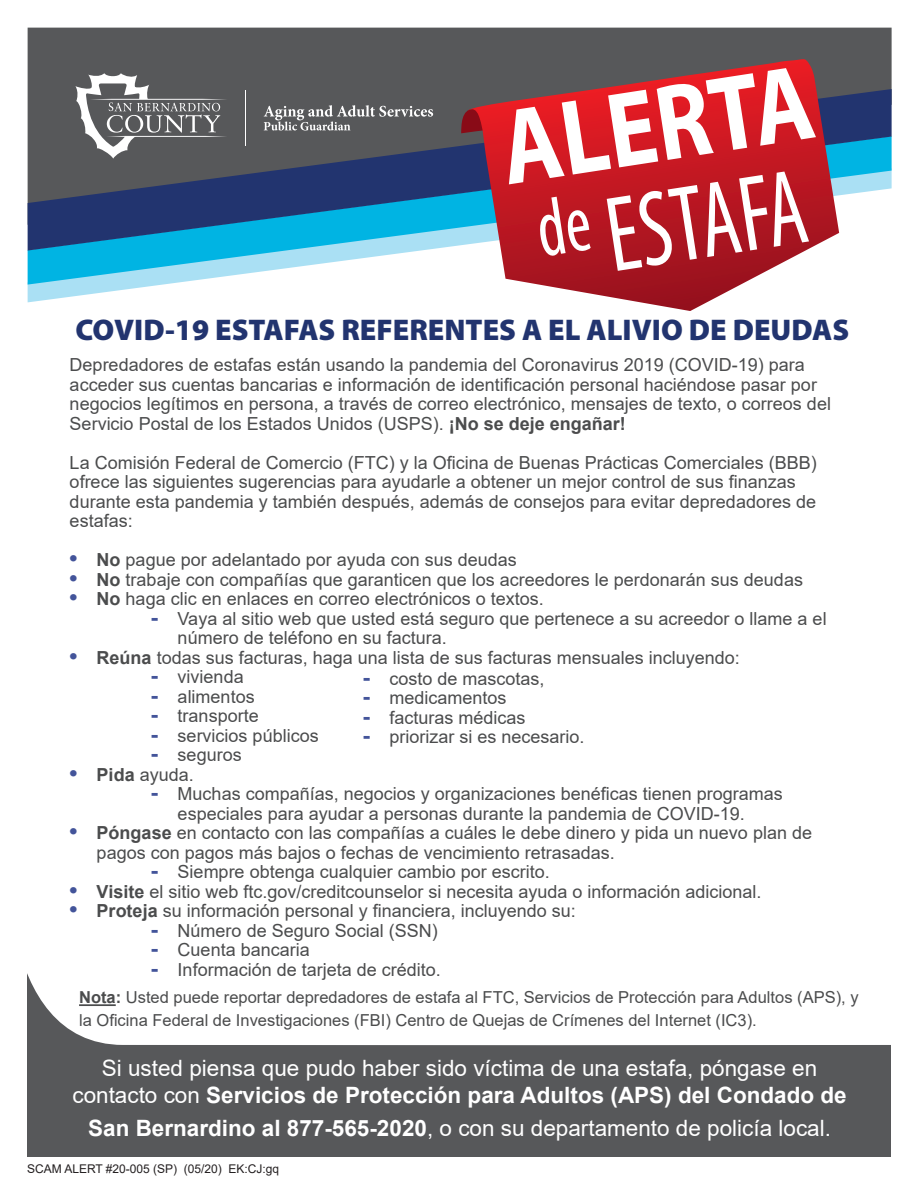
<style>
.page{position:relative;width:918px;height:1188px;background:#fff}
.page>*{position:absolute;margin:0;border:0;box-sizing:border-box;transform-origin:0 0}
.t1{font:condensed 108px "Myriad Pro";color:#fff;scale:.85 1}
.t2{font:700 108px "Myriad Pro";color:#fff;scale:.85 1}
.t3{font:900 30px "Myriad Pro";color:#22346f}
.t4{font:22.5px/27px "Arial";color:#fff;text-align:center}
.t5{font:18px/19.5px "Arial";color:#4b4c4d}
.t6{font:16.5px/22.5px "Arial";color:#4b4c4d}
.t7{font:12px "Arial";color:#231f20}
.s1{font-weight:700}
.s2{font-weight:700;font-size:22.5px;color:#43549a}
</style>
<div class="page">
<svg style="left:28px;top:975px;width:862px;height:182px;fill:#57585a"></svg>
<hr style="left:79px;top:1004px;width:37px;height:2px;background:#4b4c4d">
<div style="left:28px;top:28px;width:864px;height:61px;background:#57585a"></div>
<svg style="left:28px;top:285px;width:131px;height:17px"></svg>
<svg style="left:28px;top:251px;width:388px;height:34px"></svg>
<svg style="left:28px;top:89px;width:864px;height:162px;background:#3f6b8b"></svg>
<hr style="left:246px;top:90px;width:1px;height:56px;background:#fff">
<svg style="left:75px;top:73px;width:153px;height:86px;background:#777779"></svg>
<svg style="left:264px;top:105px;width:169px;height:26px;background:#79797b"></svg>
<svg style="left:461px;top:109px;width:7px;height:24px"></svg>
<svg style="left:468px;top:59px;width:371px;height:252px;background:#b83e47"></svg>
<p class="t2" style="left:491px;top:80px;width:372px;rotate:-9deg">ALERTA</p>
<p class="t1" style="left:530px;top:183px;width:318px;rotate:-9deg"><sup>de</sup> ESTAFA</p>
<p class="t3" style="left:76px;top:310px;width:775px">COVID-19 ESTAFAS REFERENTES A EL ALIVIO DE DEUDAS</p>
<p class="t5" style="left:70px;top:355px;width:763px">Depredadores de estafas están usando la pandemia del Coronavirus 2019 (COVID-19) para acceder sus cuentas bancarias e información de identificación personal haciéndose pasar por negocios legítimos en persona, a través de correo electrónico, mensajes de texto, o correos del Servicio Postal de los Estados Unidos (USPS). <span class="s1">¡No se deje engañar!</span></p>
<p class="t5" style="left:70px;top:452px;width:749px">La Comisión Federal de Comercio (FTC) y la Oficina de Buenas Prácticas Comerciales (BBB) ofrece las siguientes sugerencias para ayudarle a obtener un mejor control de sus finanzas durante esta pandemia y también después, además de consejos para evitar depredadores de estafas:</p>
<p class="t5" style="left:70px;top:550px;width:449px"><span class="s2">•</span> <span class="s1">No</span> pague por adelantado por ayuda con sus deudas</p>
<p class="t5" style="left:70px;top:569px;width:735px"><span class="s2">•</span> <span class="s1">No</span> trabaje con compañías que garanticen que los acreedores le perdonarán sus deudas</p>
<p class="t5" style="left:70px;top:589px;width:476px"><span class="s2">•</span> <span class="s1">No</span> haga clic en enlaces en correo electrónicos o textos.</p>
<p class="t5" style="left:178px;top:608px;width:651px;text-indent:-27px"><span class="s2">-</span> Vaya al sitio web que usted está seguro que pertenece a su acreedor o llame a el número de teléfono en su factura.</p>
<p class="t5" style="left:70px;top:647px;width:672px"><span class="s2">•</span> <span class="s1">Reúna</span> todas sus facturas, haga una lista de sus facturas mensuales incluyendo:</p>
<p class="t5" style="left:151px;top:667px;width:95px"><span class="s2">-</span> vivienda</p>
<p class="t5" style="left:151px;top:686px;width:106px"><span class="s2">-</span> alimentos</p>
<p class="t5" style="left:151px;top:706px;width:110px"><span class="s2">-</span> transporte</p>
<p class="t5" style="left:151px;top:725px;width:170px"><span class="s2">-</span> servicios públicos</p>
<p class="t5" style="left:151px;top:745px;width:93px"><span class="s2">-</span> seguros</p>
<p class="t5" style="left:70px;top:764px;width:126px"><span class="s2">•</span> <span class="s1">Pida</span> ayuda.</p>
<p class="t5" style="left:178px;top:784px;width:607px;text-indent:-27px"><span class="s2">-</span> Muchas compañías, negocios y organizaciones benéficas tienen programas especiales para ayudar a personas durante la pandemia de COVID-19.</p>
<p class="t5" style="left:97px;top:823px;width:717px;text-indent:-27px"><span class="s2">•</span> <span class="s1">Póngase</span> en contacto con las compañías a cuáles le debe dinero y pida un nuevo plan de pagos con pagos más bajos o fechas de vencimiento retrasadas.</p>
<p class="t5" style="left:151px;top:862px;width:401px"><span class="s2">-</span> Siempre obtenga cualquier cambio por escrito.</p>
<p class="t5" style="left:70px;top:881px;width:693px"><span class="s2">•</span> <span class="s1">Visite</span> el sitio web ftc.gov/creditcounselor si necesita ayuda o información adicional.</p>
<p class="t5" style="left:70px;top:901px;width:508px"><span class="s2">•</span> <span class="s1">Proteja</span> su información personal y financiera, incluyendo su:</p>
<p class="t5" style="left:151px;top:920px;width:289px"><span class="s2">-</span> Número de Seguro Social (SSN)</p>
<p class="t5" style="left:151px;top:940px;width:161px"><span class="s2">-</span> Cuenta bancaria</p>
<p class="t5" style="left:151px;top:959px;width:292px"><span class="s2">-</span> Información de tarjeta de crédito.</p>
<p class="t5" style="left:363px;top:669px;width:184px"><span class="s2">-</span> costo de mascotas,</p>
<p class="t5" style="left:363px;top:688px;width:146px"><span class="s2">-</span> medicamentos</p>
<p class="t5" style="left:363px;top:708px;width:165px"><span class="s2">-</span> facturas médicas</p>
<p class="t5" style="left:363px;top:727px;width:224px"><span class="s2">-</span> priorizar si es necesario.</p>
<p class="t6" style="left:79px;top:986px;width:781px"><span class="s1">Nota:</span> Usted puede reportar depredadores de estafa al FTC, Servicios de Protección para Adultos (APS), y la Oficina Federal de Investigaciones (FBI) Centro de Quejas de Crímenes del Internet (IC3).</p>
<p class="t4" style="left:72px;top:1054px;width:776px">Si usted piensa que pudo haber sido víctima de una estafa, póngase en contacto con <span class="s1">Servicios de Protección para Adultos (APS) del Condado de</span></p>
<p class="t4" style="left:88px;top:1114px;width:744px"><span class="s1">San Bernardino al 877‑565‑2020</span>, o con su departamento de policía local.</p>
<p class="t7" style="left:27px;top:1160px;width:254px">SCAM ALERT #20-005 (SP) (05/20) EK:CJ:gq</p>
</div>
